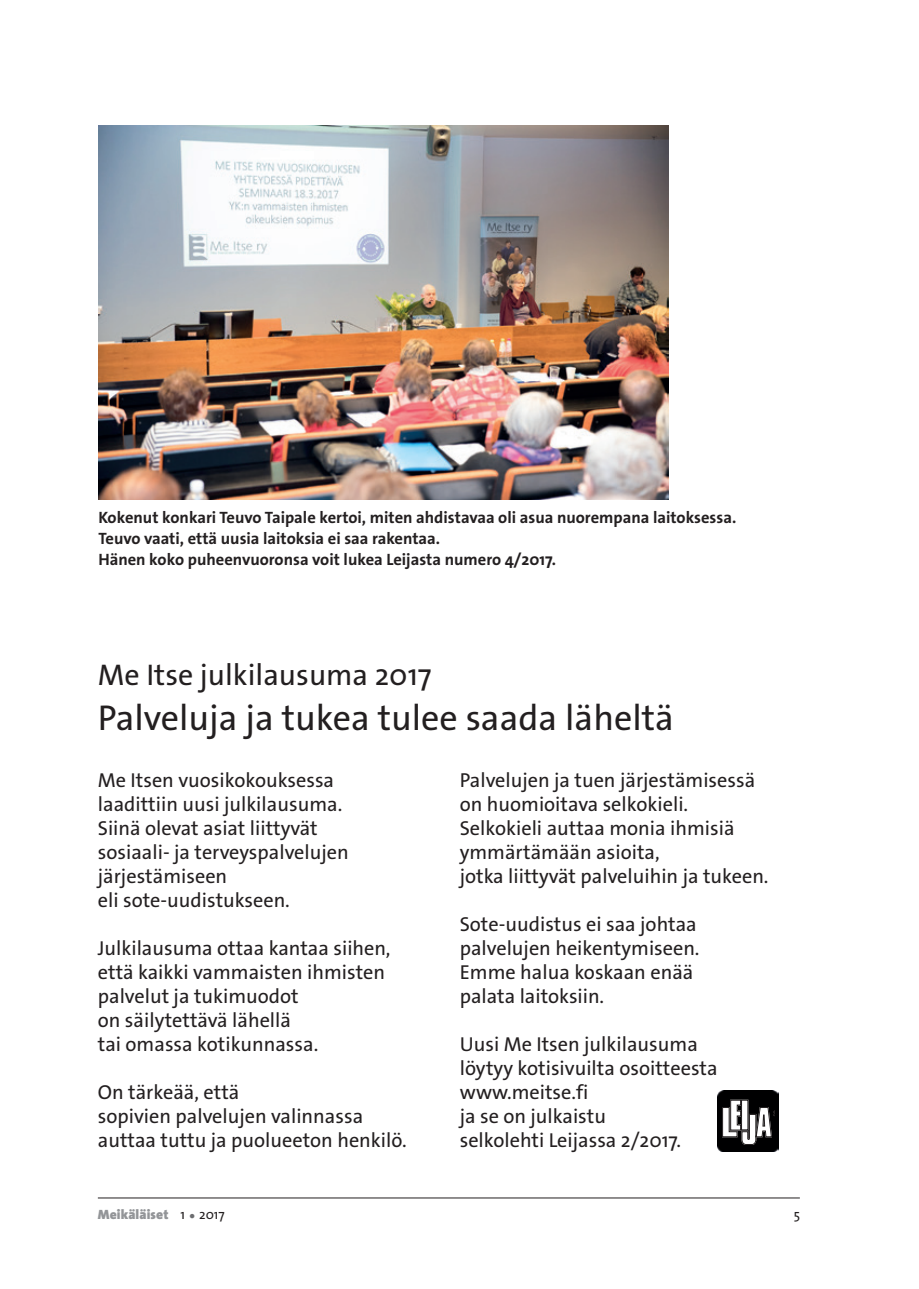
<style>
.page{position:relative;width:919px;height:1289px;background:#fff}
.page>*{position:absolute;margin:0;border:0;box-sizing:border-box;transform-origin:0 0}
.The_Sans_28_otsikko{font:36px "The Sans Os F";color:#231f20}
.t1{font:36px "The Sans Os F";color:#6c6d70}
.The_Sans_20_ylaotsik{font:30px "The Sans Os F";color:#231f20}
.The_Sans_13_16{font:20.25px "The Sans Os F";color:#231f20}
.kuvateksti{font:700 16.5px/21px "The Sans Os F";color:#231f20}
.t2{font:900 13.5px "The Sans Os F";letter-spacing:.01em;color:#939598}
.t3{font:13.5px "The Sans Os F";color:#231f20}
.s1{font-weight:400;color:#231f20}
</style>
<div class="page">
<hr style="left:98px;top:1197px;width:701px;height:1px;background:#231f20">
<img style="left:718px;top:1090px;width:60px;height:61px">
<svg style="left:722px;top:1099px;width:52px;height:45px"></svg>
<img style="left:98px;top:125px;width:570px;height:374px">
<p class="kuvateksti" style="left:98px;top:507px;width:639px">Kokenut konkari Teuvo Taipale kertoi, miten ahdistavaa oli asua nuorempana laitoksessa.<br>Teuvo vaati, että uusia laitoksia ei saa rakentaa.<br>Hänen koko puheenvuoronsa voit lukea Leijasta numero 4/2017.</p>
<p class="The_Sans_20_ylaotsik" style="left:98px;top:655px;width:335px">Me Itse julkilausuma 2017</p>
<p class="The_Sans_28_otsikko" style="left:98px;top:694px;width:577px">Palveluja ja tukea tulee saada läheltä</p>
<p class="The_Sans_13_16" style="left:98px;top:767px;width:238px">Me Itsen vuosikokouksessa</p>
<p class="The_Sans_13_16" style="left:98px;top:791px;width:246px">laadittiin uusi julkilausuma.</p>
<p class="The_Sans_13_16" style="left:98px;top:815px;width:221px">Siinä olevat asiat liittyvät</p>
<p class="The_Sans_13_16" style="left:98px;top:839px;width:252px">sosiaali- ja terveyspalvelujen</p>
<p class="The_Sans_13_16" style="left:98px;top:863px;width:131px">järjestämiseen</p>
<p class="The_Sans_13_16" style="left:98px;top:887px;width:193px">eli sote-uudistukseen.</p>
<p class="The_Sans_13_16" style="left:98px;top:935px;width:294px">Julkilausuma ottaa kantaa siihen,</p>
<p class="The_Sans_13_16" style="left:98px;top:959px;width:289px">että kaikki vammaisten ihmisten</p>
<p class="The_Sans_13_16" style="left:98px;top:983px;width:202px">palvelut ja tukimuodot</p>
<p class="The_Sans_13_16" style="left:98px;top:1007px;width:195px">on säilytettävä lähellä</p>
<p class="The_Sans_13_16" style="left:98px;top:1031px;width:222px">tai omassa kotikunnassa.</p>
<p class="The_Sans_13_16" style="left:98px;top:1079px;width:143px">On tärkeää, että</p>
<p class="The_Sans_13_16" style="left:98px;top:1103px;width:267px">sopivien palvelujen valinnassa</p>
<p class="The_Sans_13_16" style="left:98px;top:1127px;width:310px">auttaa tuttu ja puolueeton henkilö.</p>
<p class="The_Sans_13_16" style="left:459px;top:767px;width:297px">Palvelujen ja tuen järjestämisessä</p>
<p class="The_Sans_13_16" style="left:459px;top:791px;width:230px">on huomioitava selkokieli.</p>
<p class="The_Sans_13_16" style="left:459px;top:815px;width:276px">Selkokieli auttaa monia ihmisiä</p>
<p class="The_Sans_13_16" style="left:459px;top:839px;width:201px">ymmärtämään asioita,</p>
<p class="The_Sans_13_16" style="left:459px;top:863px;width:310px">jotka liittyvät palveluihin ja tukeen.</p>
<p class="The_Sans_13_16" style="left:459px;top:911px;width:238px">Sote-uudistus ei saa johtaa</p>
<p class="The_Sans_13_16" style="left:459px;top:935px;width:241px">palvelujen heikentymiseen.</p>
<p class="The_Sans_13_16" style="left:459px;top:959px;width:235px">Emme halua koskaan enää</p>
<p class="The_Sans_13_16" style="left:459px;top:983px;width:146px">palata laitoksiin.</p>
<p class="The_Sans_13_16" style="left:459px;top:1031px;width:240px">Uusi Me Itsen julkilausuma</p>
<p class="The_Sans_13_16" style="left:459px;top:1055px;width:259px">löytyy kotisivuilta osoitteesta</p>
<p class="The_Sans_13_16" style="left:459px;top:1079px;width:130px">www.meitse.fi</p>
<p class="The_Sans_13_16" style="left:459px;top:1103px;width:148px">ja se on julkaistu</p>
<p class="The_Sans_13_16" style="left:459px;top:1127px;width:223px">selkolehti Leijassa 2/2017.</p>
<p class="t2" style="left:98px;top:1206px;width:89px">Meikäläiset <span class="s1">1</span></p>
<h1 class="t1" style="left:188px;top:1182px;width:10px">.</h1>
<p class="t3" style="left:199px;top:1206px;width:27px">2017</p>
<p class="t3" style="left:793px;top:1206px;width:8px">5</p>
</div>
